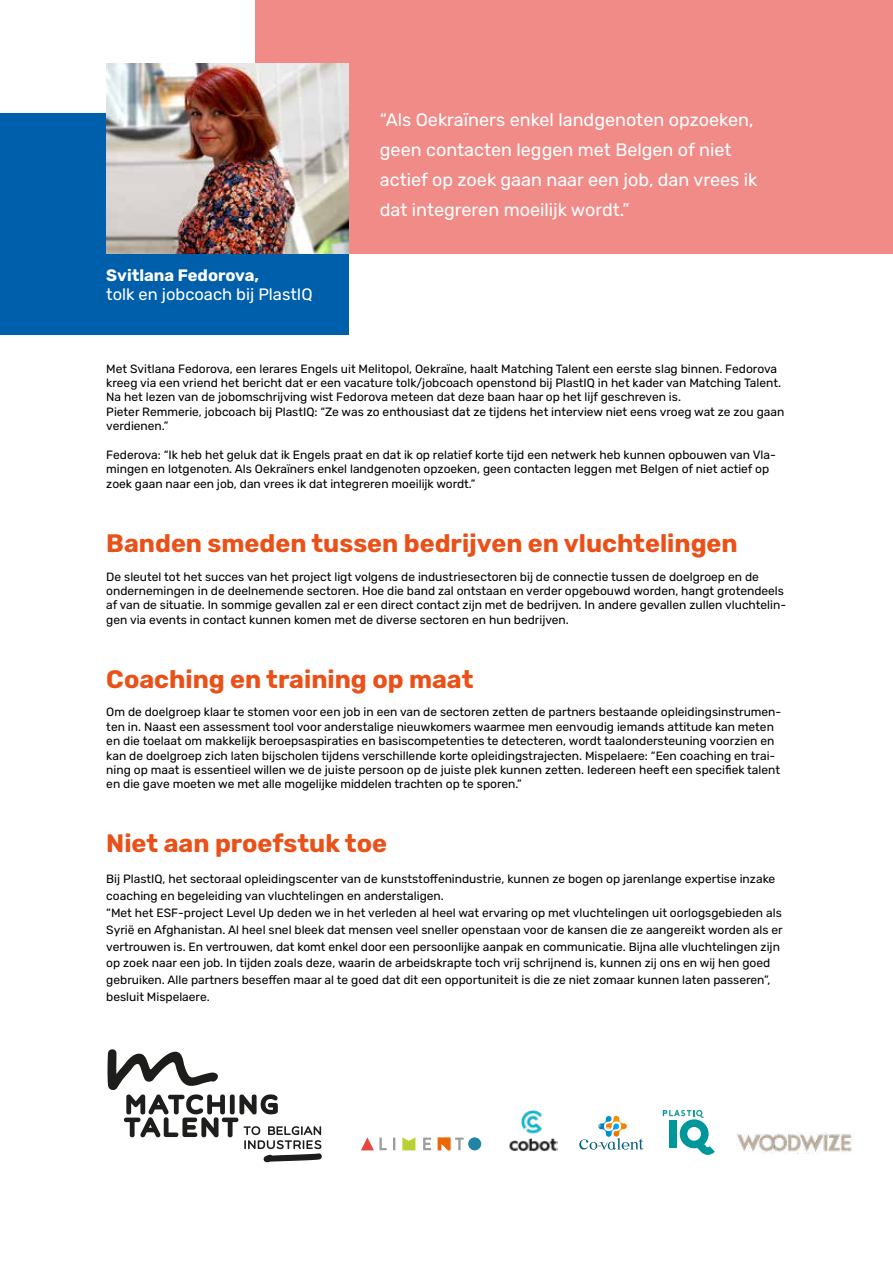
<style>
.page{position:relative;width:893px;height:1263px;background:#fff}
.page>*{position:absolute;margin:0;border:0;box-sizing:border-box;transform-origin:0 0}
.t1{font:700 25.2px "Rubik";color:#e95119}
.t2{font:18px/30px "Rubik";color:#fff}
.t3{font:16.5px "Rubik";color:#fff}
.t4{font:700 16.5px "Rubik";color:#fff}
.t5{font:12px/14.4px "Rubik";color:#000}
</style>
<div class="page">
<div style="left:0;top:113px;width:349px;height:221px;background:#005faa"></div>
<div style="left:255px;top:0;width:638px;height:254px;background:#f08b88"></div>
<img style="left:106px;top:64px;width:243px;height:190px">
<svg style="left:107px;top:1049px;width:215px;height:113px"></svg>
<div style="left:468px;top:1137px;width:13px;height:13px;background:#2283a3;border-radius:50%"></div>
<svg style="left:361px;top:1137px;width:103px;height:13px"></svg>
<img style="left:509px;top:1110px;width:48px;height:41px">
<svg style="left:579px;top:1116px;width:64px;height:34px"></svg>
<svg style="left:663px;top:1110px;width:52px;height:45px"></svg>
<img style="left:737px;top:1133px;width:116px;height:19px">
<h3 class="t4" style="left:106px;top:265px;width:154px">Svitlana Fedorova,</h3>
<h3 class="t3" style="left:106px;top:285px;width:208px">tolk en jobcoach bij PlastIQ</h3>
<h2 class="t2" style="left:380px;top:105px;width:379px">“Als Oekraïners enkel landgenoten opzoeken, geen contacten leggen met Belgen of niet actief op zoek gaan naar een job, dan vrees ik dat integreren moeilijk wordt.”</h2>
<p class="t5" style="left:106px;top:362px;width:679px">Met Svitlana Fedorova, een lerares Engels uit Melitopol, Oekraïne, haalt Matching Talent een eerste slag binnen. Fedorova kreeg via een vriend het bericht dat er een vacature tolk/jobcoach openstond bij PlastIQ in het kader van Matching Talent.<br>Na het lezen van de jobomschrijving wist Fedorova meteen dat deze baan haar op het lijf geschreven is.<br>Pieter Remmerie, jobcoach bij PlastIQ: “Ze was zo enthousiast dat ze tijdens het interview niet eens vroeg wat ze zou gaan verdienen.”</p>
<p class="t5" style="left:106px;top:448px;width:671px">Federova: “Ik heb het geluk dat ik Engels praat en dat ik op relatief korte tijd een netwerk heb kunnen opbouwen van Vla&shy;mingen en lotgenoten. Als Oekraïners enkel landgenoten opzoeken, geen contacten leggen met Belgen of niet actief op zoek gaan naar een job, dan vrees ik dat integreren moeilijk wordt.”</p>
<h1 class="t1" style="left:106px;top:528px;width:633px">Banden smeden tussen bedrijven en vluchtelingen</h1>
<p class="t5" style="left:106px;top:569px;width:681px">De sleutel tot het succes van het project ligt volgens de industriesectoren bij de connectie tussen de doelgroep en de ondernemingen in de deelnemende sectoren. Hoe die band zal ontstaan en verder opgebouwd worden, hangt grotendeels af van de situatie. In sommige gevallen zal er een direct contact zijn met de bedrijven. In andere gevallen zullen vluchtelin&shy;gen via events in contact kunnen komen met de diverse sectoren en hun bedrijven.</p>
<h1 class="t1" style="left:106px;top:664px;width:369px">Coaching en training op maat</h1>
<p class="t5" style="left:106px;top:705px;width:677px">Om de doelgroep klaar te stomen voor een job in een van de sectoren zetten de partners bestaande opleidingsinstrumen&shy;ten in. Naast een assessment tool voor anderstalige nieuwkomers waarmee men eenvoudig iemands attitude kan meten en die toelaat om makkelijk beroepsaspiraties en basiscompetenties te detecteren, wordt taalondersteuning voorzien en kan de doelgroep zich laten bijscholen tijdens verschillende korte opleidingstrajecten. Mispelaere: “Een coaching en trai&shy;ning op maat is essentieel willen we de juiste persoon op de juiste plek kunnen zetten. Iedereen heeft een specifiek talent en die gave moeten we met alle mogelijke middelen trachten op te sporen.”</p>
<h1 class="t1" style="left:106px;top:829px;width:282px">Niet aan proefstuk toe</h1>
<p class="t5" style="left:106px;top:871px;width:678px;line-height:16.8px">Bij PlastIQ, het sectoraal opleidingscenter van de kunststoffenindustrie, kunnen ze bogen op jarenlange expertise inzake coaching en begeleiding van vluchtelingen en anderstaligen.<br>“Met het ESF-project Level Up deden we in het verleden al heel wat ervaring op met vluchtelingen uit oorlogsgebieden als Syrië en Afghanistan. Al heel snel bleek dat mensen veel sneller openstaan voor de kansen die ze aangereikt worden als er vertrouwen is. En vertrouwen, dat komt enkel door een persoonlijke aanpak en communicatie. Bijna alle vluchtelingen zijn op zoek naar een job. In tijden zoals deze, waarin de arbeidskrapte toch vrij schrijnend is, kunnen zij ons en wij hen goed gebruiken. Alle partners beseffen maar al te goed dat dit een opportuniteit is die ze niet zomaar kunnen laten passeren”, besluit Mispelaere.</p>
</div>
